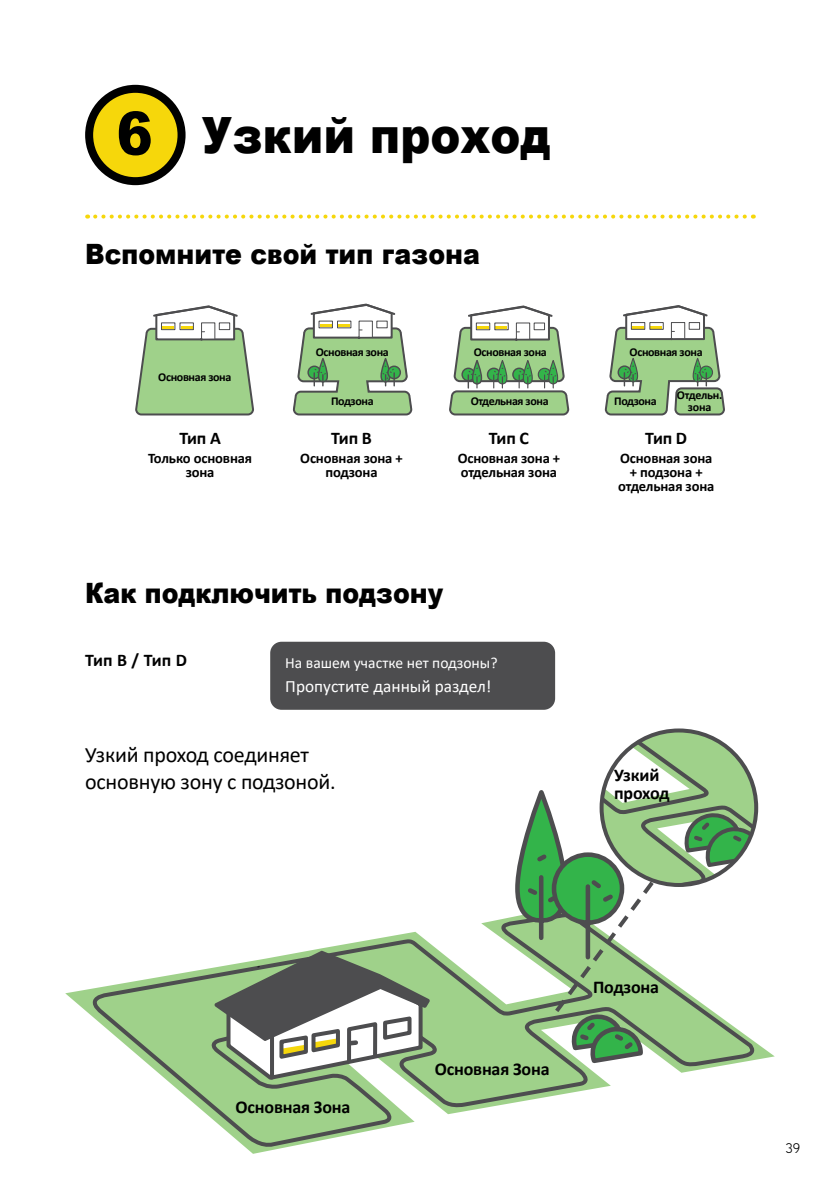
<style>
.page{position:relative;width:840px;height:1191px;background:#fff}
.page>*{position:absolute;margin:0;border:0;box-sizing:border-box;transform-origin:0 0}
.t1{font:900 50px "Arial";color:#000;scale:.9 1}
.t2{font:900 28px "Arial";color:#000;scale:.9 1}
.t3{font:22px/26.4px "Calibri";letter-spacing:-.01em;color:#000}
.t4{font:700 18px/18px "Calibri";letter-spacing:-.01em;color:#000}
.t5{font:700 17.8px "Calibri";letter-spacing:-.025em;color:#000}
.t6{font:17.2px "Calibri";color:#fff}
.t7{font:15.6px "Calibri";color:#fff}
.t8{font:700 14.6px/14px "Calibri";letter-spacing:-.01em;color:#000;text-align:center}
.t9{font:14px "Aaux Next";color:#000}
.t10{font:700 12px/12.2px "Calibri";letter-spacing:-.03em;color:#000;text-align:center}
.s1{font-size:60px}
</style>
<div class="page">
<svg style="left:449px;top:305px;width:121px;height:111px"></svg>
<svg style="left:135px;top:305px;width:119px;height:111px"></svg>
<svg style="left:292px;top:303px;width:121px;height:113px"></svg>
<svg style="left:604px;top:305px;width:121px;height:111px"></svg>
<svg style="left:89px;top:917px;width:671px;height:230px"></svg>
<svg style="left:214px;top:950px;width:215px;height:132px"></svg>
<svg style="left:512px;top:730px;width:243px;height:336px"></svg>
<div style="left:270px;top:641px;width:285px;height:69px;background:#4d4d4f;border-radius:11px"></div>
<div style="left:89px;top:89px;width:92px;height:92px;background:#f6d70b;border-radius:50%"></div>
<div style="left:85px;top:85px;width:100px;height:100px;border:8px solid #000;border-radius:50%"></div>
<svg style="left:87px;top:214px;width:657px;height:4px"></svg>
<h1 class="t1" style="left:116px;top:98px;width:483px"><span class="s1">6</span> Узкий проход</h1>
<h2 class="t2" style="left:85px;top:233px;width:440px">Вспомните свой тип газона</h2>
<p class="t10" style="left:158px;top:370px;width:74px">Основная зона</p>
<p class="t5" style="left:179px;top:425px;width:43px">Тип А</p>
<p class="t8" style="left:148px;top:451px;width:105px">Только основная зона</p>
<p class="t10" style="left:315px;top:345px;width:74px">Основная зона</p>
<p class="t10" style="left:331px;top:395px;width:44px">Подзона</p>
<p class="t5" style="left:331px;top:425px;width:42px">Тип В</p>
<p class="t8" style="left:300px;top:451px;width:104px">Основная зона + подзона</p>
<p class="t10" style="left:473px;top:345px;width:74px">Основная зона</p>
<p class="t10" style="left:470px;top:395px;width:79px">Отдельная зона</p>
<p class="t5" style="left:488px;top:425px;width:42px">Тип С</p>
<p class="t8" style="left:457px;top:451px;width:104px;text-align:left">Основная зона + отдельная зона</p>
<h2 class="t2" style="left:85px;top:572px;width:399px">Как подключить подзону</h2>
<p class="t5" style="left:85px;top:647px;width:103px">Тип B / Тип D</p>
<p class="t7" style="left:285px;top:652px;width:214px">На вашем участке нет подзоны?</p>
<p class="t6" style="left:285px;top:674px;width:208px">Пропустите данный раздел!</p>
<h3 class="t3" style="left:85px;top:741px;width:252px">Узкий проход соединяет основную зону с подзоной.</h3>
<p class="t10" style="left:629px;top:345px;width:74px">Основная зона</p>
<p class="t10" style="left:613px;top:395px;width:44px">Подзона</p>
<p class="t10" style="left:676px;top:389px;width:47px">Отдельн. зона</p>
<p class="t5" style="left:645px;top:425px;width:43px">Тип D</p>
<p class="t8" style="left:617px;top:451px;width:98px">Основная зона + подзона + отдельная зона</p>
<p class="t4" style="left:613px;top:766px;width:57px">Узкий проход</p>
<p class="t4" style="left:235px;top:1097px;width:116px">Основная Зона</p>
<p class="t4" style="left:434px;top:1059px;width:116px">Основная Зона</p>
<p class="t4" style="left:592px;top:977px;width:68px">Подзона</p>
<p class="t9" style="left:785px;top:1139px;width:16px">39</p>
</div>
